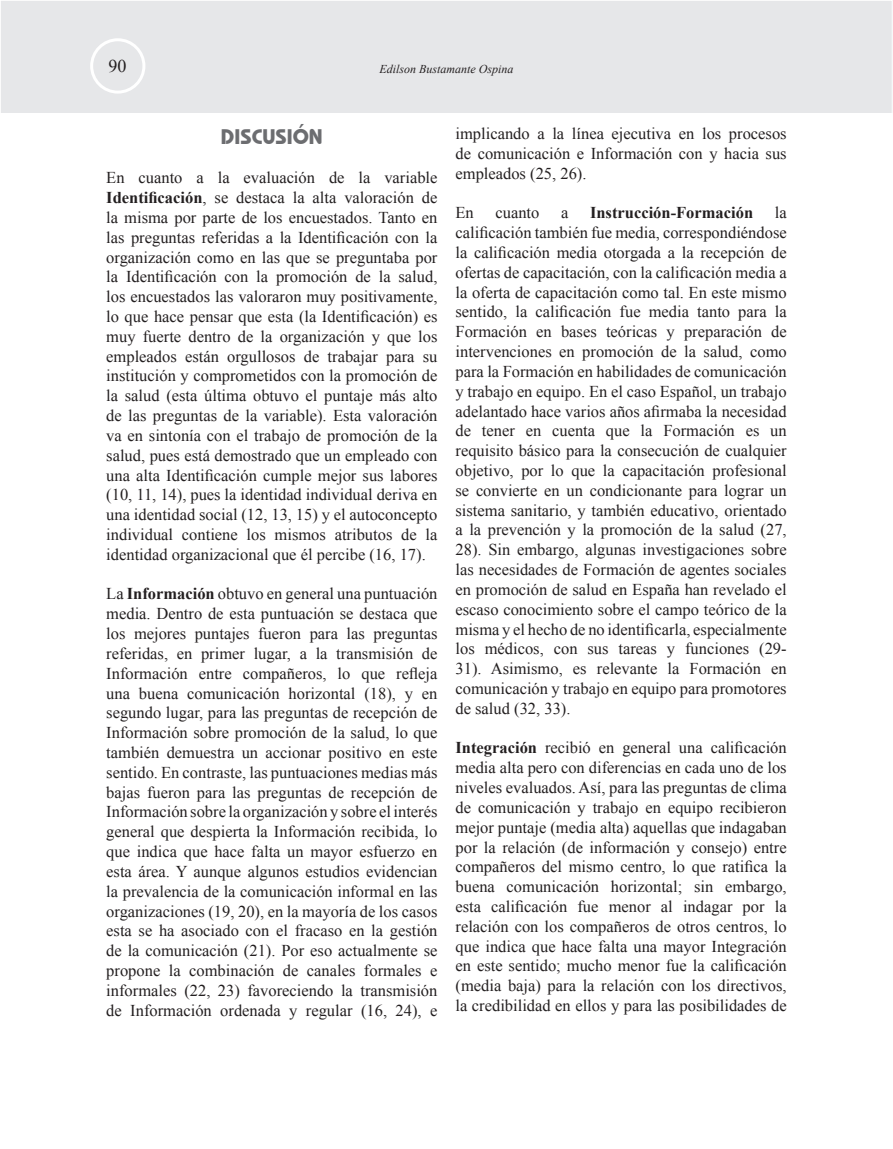
<style>
.page{position:relative;width:893px;height:1149px;background:#fff}
.page>*{position:absolute;margin:0;border:0;box-sizing:border-box;transform-origin:0 0}
.t1{font:700 21px "Bauhaus IT Cby BT";color:#6c6d70}
.t2{font:18px "Times New Roman";color:#231f20}
.t3{font:16.5px/19.8px "Times New Roman";color:#231f20;text-align:justify}
.t4{font:700 16.5px "Times New Roman";color:#231f20}
.t5{font:italic 12px "Times New Roman";color:#231f20}
.s1{font-weight:700}
</style>
<div class="page">
<div style="left:0;top:0;width:893px;height:113px;background:#e6e7e9"></div>
<div style="left:90px;top:38px;width:55px;height:56px;border:3px solid #fff;border-radius:50%"></div>
<p class="t2" style="left:109px;top:54px;width:19px">90</p>
<p class="t5" style="left:379px;top:61px;width:136px">Edilson Bustamante Ospina</p>
<p class="t1" style="left:221px;top:123px;width:103px">DISCUSIÓN</p>
<p class="t3" style="left:106px;top:167px;width:333px">En cuanto a la evaluación de la variable <span class="s1">Identificación</span>, se destaca la alta valoración de la misma por parte de los encuestados. Tanto en las preguntas referidas a la Identificación con la organización como en las que se preguntaba por la Identificación con la promoción de la salud, los encuestados las valoraron muy positivamente, lo que hace pensar que esta (la Identificación) es muy fuerte dentro de la organización y que los empleados están orgullosos de trabajar para su institución y comprometidos con la promoción de la salud (esta última obtuvo el puntaje más alto de las preguntas de la variable). Esta valoración va en sintonía con el trabajo de promoción de la salud, pues está demostrado que un empleado con una alta Identificación cumple mejor sus labores (10, 11, 14), pues la identidad individual deriva en una identidad social (12, 13, 15) y el autoconcepto individual contiene los mismos atributos de la identidad organizacional que él percibe (16, 17).</p>
<p class="t3" style="left:106px;top:583px;width:333px">La <span class="s1">Información</span> obtuvo en general una puntuación media. Dentro de esta puntuación se destaca que los mejores puntajes fueron para las preguntas referidas, en primer lugar, a la transmisión de Información entre compañeros, lo que refleja una buena comunicación horizontal (18), y en segundo lugar, para las preguntas de recepción de Información sobre promoción de la salud, lo que también demuestra un accionar positivo en este sentido. En contraste, las puntuaciones medias más bajas fueron para las preguntas de recepción de Información sobre la organización y sobre el interés general que despierta la Información recibida, lo que indica que hace falta un mayor esfuerzo en esta área. Y aunque algunos estudios evidencian la prevalencia de la comunicación informal en las organizaciones (19, 20), en la mayoría de los casos esta se ha asociado con el fracaso en la gestión de la comunicación (21). Por eso actualmente se propone la combinación de canales formales e informales (22, 23) favoreciendo la transmisión de Información ordenada y regular (16, 24), e</p>
<p class="t3" style="left:455px;top:123px;width:333px">implicando a la línea ejecutiva en los procesos de comunicación e Información con y hacia sus empleados (25, 26).</p>
<p class="t3" style="left:455px;top:203px;width:20px">En</p>
<p class="t3" style="left:495px;top:203px;width:45px">cuanto</p>
<p class="t3" style="left:561px;top:203px;width:9px">a</p>
<p class="t4" style="left:590px;top:201px;width:165px">Instrucción-Formación</p>
<p class="t3" style="left:455px;top:203px;width:333px;text-indent:319px">la calificación también fue media, correspondiéndose la calificación media otorgada a la recepción de ofertas de capacitación, con la calificación media a la oferta de capacitación como tal. En este mismo sentido, la calificación fue media tanto para la Formación en bases teóricas y preparación de intervenciones en promoción de la salud, como para la Formación en habilidades de comunicación y trabajo en equipo. En el caso Español, un trabajo adelantado hace varios años afirmaba la necesidad de tener en cuenta que la Formación es un requisito básico para la consecución de cualquier objetivo, por lo que la capacitación profesional se convierte en un condicionante para lograr un sistema sanitario, y también educativo, orientado a la prevención y la promoción de la salud (27, 28). Sin embargo, algunas investigaciones sobre las necesidades de Formación de agentes sociales en promoción de salud en España han revelado el escaso conocimiento sobre el campo teórico de la misma y el hecho de no identificarla, especialmente los médicos, con sus tareas y funciones (29- 31). Asimismo, es relevante la Formación en comunicación y trabajo en equipo para promotores de salud (32, 33).</p>
<p class="t3" style="left:455px;top:737px;width:333px"><span class="s1">Integración</span> recibió en general una calificación media alta pero con diferencias en cada uno de los niveles evaluados. Así, para las preguntas de clima de comunicación y trabajo en equipo recibieron mejor puntaje (media alta) aquellas que indagaban por la relación (de información y consejo) entre compañeros del mismo centro, lo que ratifica la buena comunicación horizontal; sin embargo, esta calificación fue menor al indagar por la relación con los compañeros de otros centros, lo que indica que hace falta una mayor Integración en este sentido; mucho menor fue la calificación (media baja) para la relación con los directivos, la credibilidad en ellos y para las posibilidades de</p>
</div>
